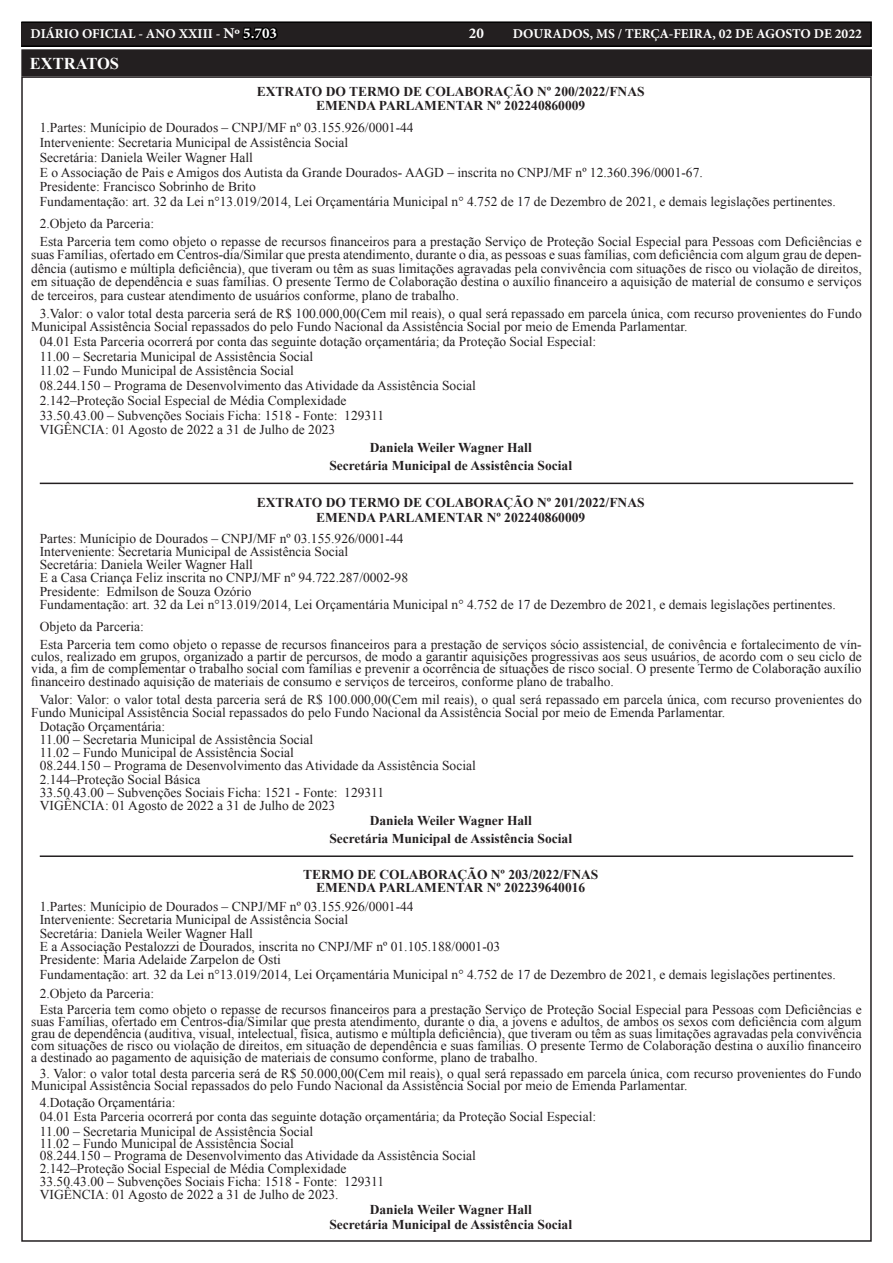
<style>
.page{position:relative;width:893px;height:1263px;background:#fff}
.page>*{position:absolute;margin:0;border:0;box-sizing:border-box;transform-origin:0 0}
.TEXTO{font:700 16.5px "Times New Roman";color:#fff}
.t1{font:700 15px "Minion Pro";color:#fff}
.TEXTO-2{font:13.5px/12px "Times New Roman";color:#231f20;text-align:justify}
.TEXTO-3{font:700 13.5px "Times New Roman";color:#231f20}
.t2{font:700 13.5px "Minion Pro";color:#fff}
.s1{font-size:15px}
.s2{font-size:15px;color:#000}
</style>
<div class="page">
<div style="left:21px;top:22px;width:850px;height:24px;background:#231f20"></div>
<div style="left:21px;top:21px;width:851px;height:26px;border:2px solid #000"></div>
<hr style="left:40px;top:483px;width:813px;height:1px;background:#231f20">
<hr style="left:40px;top:855px;width:813px;height:2px;background:#231f20">
<div style="left:23px;top:51px;width:847px;height:23px;background:#231f20"></div>
<div style="left:21px;top:49px;width:851px;height:27px;border:4px solid #231f20"></div>
<p class="t2" style="left:31px;top:25px;width:248px">DIÁRIO OFICIAL - ANO XXIII - <span class="s1">Nº</span> <span class="s2">5.703</span></p>
<p class="t1" style="left:469px;top:23px;width:17px">20</p>
<p class="t2" style="left:513px;top:25px;width:351px">DOURADOS, MS / TERÇA-FEIRA, 02 DE AGOSTO DE 2022</p>
<p class="TEXTO" style="left:30px;top:52px;width:91px">EXTRATOS</p>
<p class="TEXTO-3" style="left:257px;top:82px;width:389px">EXTRATO DO TERMO DE COLABORAÇÃO Nº 200/2022/FNAS</p>
<p class="TEXTO-3" style="left:316px;top:96px;width:271px">EMENDA PARLAMENTAR Nº 202240860009</p>
<p class="TEXTO-2" style="left:40px;top:122px;width:375px">1.Partes: Munícipio de Dourados – CNPJ/MF nº 03.155.926/0001-44</p>
<p class="TEXTO-2" style="left:40px;top:136px;width:310px">Interveniente: Secretaria Municipal de Assistência Social</p>
<p class="TEXTO-2" style="left:40px;top:151px;width:215px">Secretária: Daniela Weiler Wagner Hall</p>
<p class="TEXTO-2" style="left:40px;top:166px;width:665px">E o Associação de Pais e Amigos dos Autista da Grande Dourados- AAGD – inscrita no CNPJ/MF nº 12.360.396/0001-67.</p>
<p class="TEXTO-2" style="left:40px;top:181px;width:217px">Presidente: Francisco Sobrinho de Brito</p>
<p class="TEXTO-2" style="left:40px;top:195px;width:797px">Fundamentação: art. 32 da Lei n°13.019/2014, Lei Orçamentária Municipal n° 4.752 de 17 de Dezembro de 2021, e demais legislações pertinentes.</p>
<p class="TEXTO-2" style="left:40px;top:217px;width:116px">2.Objeto da Parceria:</p>
<p class="TEXTO-2" style="left:31px;top:234px;width:832px;line-height:13.5px;text-indent:9px">Esta Parceria tem como objeto o repasse de recursos financeiros para a prestação Serviço de Proteção Social Especial para Pessoas com Deficiências e suas Famílias, ofertado em Centros-dia/Similar que presta atendimento, durante o dia, as pessoas e suas famílias, com deficiência com algum grau de depen&shy;dência (autismo e múltipla deficiência), que tiveram ou têm as suas limitações agravadas pela convivência com situações de risco ou violação de direitos, em situação de dependência e suas famílias. O presente Termo de Colaboração destina o auxílio financeiro a aquisição de material de consumo e serviços de terceiros, para custear atendimento de usuários conforme, plano de trabalho.</p>
<p class="TEXTO-2" style="left:31px;top:306px;width:832px;line-height:13.5px;text-indent:9px">3.Valor: o valor total desta parceria será de R$ 100.000,00(Cem mil reais), o qual será repassado em parcela única, com recurso provenientes do Fundo<br>Municipal Assistência Social repassados do pelo Fundo Nacional da Assistência Social por meio de Emenda Parlamentar.</p>
<p class="TEXTO-2" style="left:40px;top:335px;width:558px">04.01 Esta Parceria ocorrerá por conta das seguinte dotação orçamentária; da Proteção Social Especial:</p>
<p class="TEXTO-2" style="left:40px;top:350px;width:275px">11.00 – Secretaria Municipal de Assistência Social</p>
<p class="TEXTO-2" style="left:40px;top:365px;width:256px">11.02 – Fundo Municipal de Assistência Social</p>
<p class="TEXTO-2" style="left:40px;top:379px;width:438px">08.244.150 – Programa de Desenvolvimento das Atividade da Assistência Social</p>
<p class="TEXTO-2" style="left:40px;top:394px;width:308px">2.142–Proteção Social Especial de Média Complexidade</p>
<p class="TEXTO-2" style="left:40px;top:409px;width:346px">33.50.43.00 – Subvenções Sociais Ficha: 1518 - Fonte: 129311</p>
<p class="TEXTO-2" style="left:40px;top:424px;width:297px">VIGÊNCIA: 01 Agosto de 2022 a 31 de Julho de 2023</p>
<p class="TEXTO-3" style="left:370px;top:438px;width:164px">Daniela Weiler Wagner Hall</p>
<p class="TEXTO-3" style="left:329px;top:456px;width:244px">Secretária Municipal de Assistência Social</p>
<p class="TEXTO-3" style="left:257px;top:493px;width:389px">EXTRATO DO TERMO DE COLABORAÇÃO Nº 201/2022/FNAS</p>
<p class="TEXTO-3" style="left:316px;top:508px;width:271px">EMENDA PARLAMENTAR Nº 202240860009</p>
<p class="TEXTO-2" style="left:40px;top:532px;width:365px">Partes: Munícipio de Dourados – CNPJ/MF nº 03.155.926/0001-44</p>
<p class="TEXTO-2" style="left:40px;top:545px;width:310px">Interveniente: Secretaria Municipal de Assistência Social</p>
<p class="TEXTO-2" style="left:40px;top:558px;width:215px">Secretária: Daniela Weiler Wagner Hall</p>
<p class="TEXTO-2" style="left:40px;top:572px;width:370px">E a Casa Criança Feliz inscrita no CNPJ/MF nº 94.722.287/0002-98</p>
<p class="TEXTO-2" style="left:40px;top:585px;width:213px">Presidente: Edmilson de Souza Ozório</p>
<p class="TEXTO-2" style="left:40px;top:598px;width:797px">Fundamentação: art. 32 da Lei n°13.019/2014, Lei Orçamentária Municipal n° 4.752 de 17 de Dezembro de 2021, e demais legislações pertinentes.</p>
<p class="TEXTO-2" style="left:40px;top:620px;width:106px">Objeto da Parceria:</p>
<p class="TEXTO-2" style="left:31px;top:638px;width:832px;text-indent:9px">Esta Parceria tem como objeto o repasse de recursos financeiros para a prestação de serviços sócio assistencial, de conivência e fortalecimento de vín&shy;culos, realizado em grupos, organizado a partir de percursos, de modo a garantir aquisições progressivas aos seus usuários, de acordo com o seu ciclo de vida, a fim de complementar o trabalho social com famílias e prevenir a ocorrência de situações de risco social. O presente Termo de Colaboração auxílio</p>
<p class="TEXTO-2" style="left:31px;top:675px;width:584px">financeiro destinado aquisição de materiais de consumo e serviços de terceiros, conforme plano de trabalho.</p>
<p class="TEXTO-2" style="left:31px;top:692px;width:832px;line-height:13.5px;text-indent:9px">Valor: Valor: o valor total desta parceria será de R$ 100.000,00(Cem mil reais), o qual será repassado em parcela única, com recurso provenientes do<br>Fundo Municipal Assistência Social repassados do pelo Fundo Nacional da Assistência Social por meio de Emenda Parlamentar.</p>
<p class="TEXTO-2" style="left:40px;top:720px;width:127px">Dotação Orçamentária:</p>
<p class="TEXTO-2" style="left:40px;top:733px;width:275px">11.00 – Secretaria Municipal de Assistência Social</p>
<p class="TEXTO-2" style="left:40px;top:746px;width:256px">11.02 – Fundo Municipal de Assistência Social</p>
<p class="TEXTO-2" style="left:40px;top:760px;width:438px">08.244.150 – Programa de Desenvolvimento das Atividade da Assistência Social</p>
<p class="TEXTO-2" style="left:40px;top:773px;width:162px">2.144–Proteção Social Básica</p>
<p class="TEXTO-2" style="left:40px;top:786px;width:346px">33.50.43.00 – Subvenções Sociais Ficha: 1521 - Fonte: 129311</p>
<p class="TEXTO-2" style="left:40px;top:799px;width:297px">VIGÊNCIA: 01 Agosto de 2022 a 31 de Julho de 2023</p>
<p class="TEXTO-3" style="left:370px;top:811px;width:164px">Daniela Weiler Wagner Hall</p>
<p class="TEXTO-3" style="left:329px;top:829px;width:244px">Secretária Municipal de Assistência Social</p>
<p class="TEXTO-3" style="left:303px;top:865px;width:297px">TERMO DE COLABORAÇÃO Nº 203/2022/FNAS</p>
<p class="TEXTO-3" style="left:316px;top:878px;width:271px">EMENDA PARLAMENTAR Nº 202239640016</p>
<p class="TEXTO-2" style="left:40px;top:900px;width:375px">1.Partes: Munícipio de Dourados – CNPJ/MF nº 03.155.926/0001-44</p>
<p class="TEXTO-2" style="left:40px;top:913px;width:310px">Interveniente: Secretaria Municipal de Assistência Social</p>
<p class="TEXTO-2" style="left:40px;top:927px;width:215px">Secretária: Daniela Weiler Wagner Hall</p>
<p class="TEXTO-2" style="left:40px;top:940px;width:462px">E a Associação Pestalozzi de Dourados, inscrita no CNPJ/MF nº 01.105.188/0001-03</p>
<p class="TEXTO-2" style="left:40px;top:953px;width:243px">Presidente: Maria Adelaide Zarpelon de Osti</p>
<p class="TEXTO-2" style="left:40px;top:968px;width:797px">Fundamentação: art. 32 da Lei n°13.019/2014, Lei Orçamentária Municipal n° 4.752 de 17 de Dezembro de 2021, e demais legislações pertinentes.</p>
<p class="TEXTO-2" style="left:40px;top:987px;width:116px">2.Objeto da Parceria:</p>
<p class="TEXTO-2" style="left:31px;top:1003px;width:832px;text-indent:9px">Esta Parceria tem como objeto o repasse de recursos financeiros para a prestação Serviço de Proteção Social Especial para Pessoas com Deficiências e suas Famílias, ofertado em Centros-dia/Similar que presta atendimento, durante o dia, a jovens e adultos, de ambos os sexos com deficiência com algum grau de dependência (auditiva, visual, intelectual, física, autismo e múltipla deficiência), que tiveram ou têm as suas limitações agravadas pela convivência com situações de risco ou violação de direitos, em situação de dependência e suas famílias. O presente Termo de Colaboração destina o auxílio financeiro a destinado ao pagamento de aquisição de materiais de consumo conforme, plano de trabalho.</p>
<p class="TEXTO-2" style="left:31px;top:1067px;width:832px;text-indent:9px">3. Valor: o valor total desta parceria será de R$ 50.000,00(Cem mil reais), o qual será repassado em parcela única, com recurso provenientes do Fundo<br>Municipal Assistência Social repassados do pelo Fundo Nacional da Assistência Social por meio de Emenda Parlamentar.</p>
<p class="TEXTO-2" style="left:40px;top:1096px;width:137px">4.Dotação Orçamentária:</p>
<p class="TEXTO-2" style="left:40px;top:1110px;width:558px">04.01 Esta Parceria ocorrerá por conta das seguinte dotação orçamentária; da Proteção Social Especial:</p>
<p class="TEXTO-2" style="left:40px;top:1125px;width:275px">11.00 – Secretaria Municipal de Assistência Social</p>
<p class="TEXTO-2" style="left:40px;top:1137px;width:256px">11.02 – Fundo Municipal de Assistência Social</p>
<p class="TEXTO-2" style="left:40px;top:1149px;width:438px">08.244.150 – Programa de Desenvolvimento das Atividade da Assistência Social</p>
<p class="TEXTO-2" style="left:40px;top:1162px;width:308px">2.142–Proteção Social Especial de Média Complexidade</p>
<p class="TEXTO-2" style="left:40px;top:1175px;width:346px">33.50.43.00 – Subvenções Sociais Ficha: 1518 - Fonte: 129311</p>
<p class="TEXTO-2" style="left:40px;top:1188px;width:300px">VIGÊNCIA: 01 Agosto de 2022 a 31 de Julho de 2023.</p>
<p class="TEXTO-3" style="left:370px;top:1200px;width:164px">Daniela Weiler Wagner Hall</p>
<p class="TEXTO-3" style="left:329px;top:1215px;width:244px">Secretária Municipal de Assistência Social</p>
</div>
